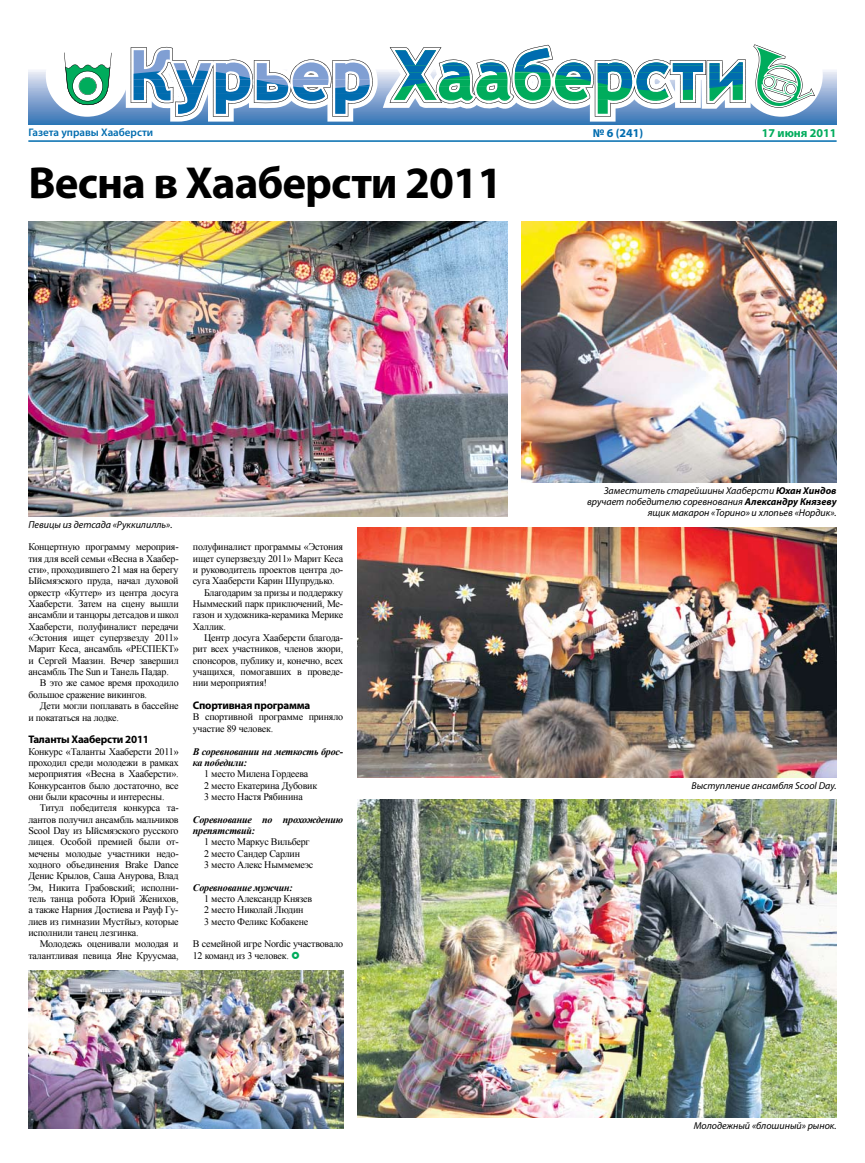
<style>
.page{position:relative;width:865px;height:1163px;background:#fff}
.page>*{position:absolute;margin:0;border:0;box-sizing:border-box;transform-origin:0 0}
.t1{font:700 45px "Myriad Pro";letter-spacing:-.02em;color:#000}
.t2{font:700 12px "Myriad Pro";color:#00ac5c}
.t3{font:700 12px "Myriad Pro";color:#006caf}
.t4{font:700 11px "Myriad Pro";letter-spacing:-.02em;color:#000}
.t5{font:600 11px "Myriad Pro";color:#006caf}
.t6{font:10px/11.3px "Times New Roman";letter-spacing:-.02em;color:#000}
.t7{font:italic 10px/11.3px "Myriad Pro";color:#000;text-align:right}
.t8{font:italic 700 10px/11.3px "Times New Roman";letter-spacing:-.02em;color:#000}
.s1{font-weight:700}
</style>
<div class="page">
<hr style="left:28px;top:140px;width:808px;height:2px;background:#006caf">
<hr style="left:28px;top:124px;width:808px;height:1px;background:#2a77b6">
<hr style="left:28px;top:123px;width:808px;height:1px;background:#3077b6">
<hr style="left:28px;top:122px;width:808px;height:1px;background:#3779b7">
<hr style="left:28px;top:121px;width:808px;height:1px;background:#387ab8">
<hr style="left:28px;top:120px;width:808px;height:1px;background:#3e7cb9">
<hr style="left:28px;top:119px;width:808px;height:1px;background:#427fbc">
<hr style="left:28px;top:118px;width:808px;height:1px;background:#4880bc">
<hr style="left:28px;top:117px;width:808px;height:1px;background:#4b82bd">
<hr style="left:28px;top:116px;width:808px;height:1px;background:#4d83be">
<hr style="left:28px;top:115px;width:808px;height:1px;background:#5186bf">
<hr style="left:28px;top:114px;width:808px;height:1px;background:#5586bf">
<hr style="left:28px;top:113px;width:808px;height:1px;background:#5a88c0">
<hr style="left:28px;top:112px;width:808px;height:1px;background:#5b8ac1">
<hr style="left:28px;top:111px;width:808px;height:1px;background:#608dc3">
<hr style="left:28px;top:110px;width:808px;height:1px;background:#638fc5">
<hr style="left:28px;top:109px;width:808px;height:1px;background:#668fc5">
<hr style="left:28px;top:108px;width:808px;height:1px;background:#6a91c6">
<hr style="left:28px;top:107px;width:808px;height:1px;background:#6c93c7">
<hr style="left:28px;top:106px;width:808px;height:1px;background:#7096c8">
<hr style="left:28px;top:105px;width:808px;height:1px;background:#7298c9">
<hr style="left:28px;top:104px;width:808px;height:1px;background:#7799ca">
<hr style="left:28px;top:103px;width:808px;height:1px;background:#799ccd">
<hr style="left:28px;top:102px;width:808px;height:1px;background:#7c9ece">
<hr style="left:28px;top:101px;width:808px;height:1px;background:#80a1cf">
<hr style="left:28px;top:100px;width:808px;height:1px;background:#83a3d0">
<hr style="left:28px;top:99px;width:808px;height:1px;background:#87a4d0">
<hr style="left:28px;top:98px;width:808px;height:1px;background:#89a6d2">
<hr style="left:28px;top:97px;width:808px;height:1px;background:#8da9d3">
<hr style="left:28px;top:96px;width:808px;height:1px;background:#90abd4">
<hr style="left:28px;top:95px;width:808px;height:1px;background:#93aed7">
<hr style="left:28px;top:94px;width:808px;height:1px;background:#98b0d7">
<hr style="left:28px;top:93px;width:808px;height:1px;background:#9ab2d8">
<hr style="left:28px;top:92px;width:808px;height:1px;background:#9eb5da">
<hr style="left:28px;top:91px;width:808px;height:1px;background:#a1b7db">
<hr style="left:28px;top:90px;width:808px;height:1px;background:#a6bbdc">
<hr style="left:28px;top:89px;width:808px;height:1px;background:#a8bbdd">
<hr style="left:28px;top:88px;width:808px;height:1px;background:#aabdde">
<hr style="left:28px;top:87px;width:808px;height:1px;background:#b1c3e2">
<hr style="left:28px;top:86px;width:808px;height:1px;background:#b4c5e3">
<hr style="left:28px;top:85px;width:808px;height:1px;background:#b8c8e4">
<hr style="left:28px;top:84px;width:808px;height:1px;background:#bac9e4">
<hr style="left:28px;top:83px;width:808px;height:1px;background:#bfcce5">
<hr style="left:28px;top:82px;width:808px;height:1px;background:#c2cfe7">
<hr style="left:28px;top:81px;width:808px;height:1px;background:#c5d1e8">
<hr style="left:28px;top:80px;width:808px;height:1px;background:#cad3e8">
<hr style="left:28px;top:79px;width:808px;height:1px;background:#cdd7ec">
<hr style="left:28px;top:78px;width:808px;height:1px;background:#d2dbee">
<hr style="left:28px;top:77px;width:808px;height:1px;background:#d5deef">
<hr style="left:28px;top:76px;width:808px;height:1px;background:#dae1f0">
<hr style="left:28px;top:75px;width:808px;height:1px;background:#dce2f0">
<hr style="left:28px;top:74px;width:808px;height:1px;background:#e0e5f1">
<hr style="left:28px;top:73px;width:808px;height:1px;background:#e5e9f3">
<hr style="left:28px;top:72px;width:808px;height:1px;background:#e8ebf4">
<hr style="left:28px;top:71px;width:808px;height:1px;background:#f1f4fa">
<hr style="left:28px;top:70px;width:808px;height:1px;background:#f3f5fb">
<hr style="left:28px;top:69px;width:808px;height:1px;background:#f9f9fc">
<div style="left:46px;top:34px;width:82px;height:83px;background:#fff;border-radius:50%"></div>
<svg style="left:64px;top:53px;width:48px;height:52px"></svg>
<div style="left:79px;top:78px;width:17px;height:17px;background:#00ac5c;border-radius:50%"></div>
<svg style="left:126px;top:47px;width:490px;height:75px"></svg>
<svg style="left:131px;top:44px;width:692px;height:73px"></svg>
<img style="left:28px;top:221px;width:479px;height:295px">
<img style="left:28px;top:970px;width:315px;height:158px">
<img style="left:522px;top:221px;width:314px;height:261px">
<img style="left:357px;top:527px;width:479px;height:250px">
<img style="left:357px;top:799px;width:479px;height:318px">
<p class="t5" style="left:28px;top:125px;width:126px">Газета управы Хааберсти</p>
<p class="t3" style="left:592px;top:125px;width:52px">№ 6 (241)</p>
<p class="t2" style="left:761px;top:125px;width:76px">17 июня 2011</p>
<h1 class="t1" style="left:28px;top:154px;width:475px">Весна в Хааберсти 2011</h1>
<p class="t7" style="left:28px;top:518px;width:146px">Певицы из детсада «Руккилилль».</p>
<p class="t6" style="left:28px;top:541px;width:152px">Концертную программу мероприя-</p>
<p class="t6" style="left:28px;top:552px;width:152px">тия для всей семьи «Весна в Хаабер-</p>
<p class="t6" style="left:28px;top:563px;width:152px">сти», проходившего 21 мая на берегу</p>
<p class="t6" style="left:28px;top:575px;width:152px">Ыйсмяэского пруда, начал духовой</p>
<p class="t6" style="left:28px;top:586px;width:152px">оркестр «Куттер» из центра досуга</p>
<p class="t6" style="left:28px;top:597px;width:152px">Хааберсти. Затем на сцену вышли</p>
<p class="t6" style="left:28px;top:609px;width:152px">ансамбли и танцоры детсадов и школ</p>
<p class="t6" style="left:28px;top:620px;width:152px">Хааберсти, полуфиналист передачи</p>
<p class="t6" style="left:28px;top:631px;width:152px">«Эстония ищет суперзвезду 2011»</p>
<p class="t6" style="left:28px;top:643px;width:152px">Марит Кеса, ансамбль «РЕСПЕКТ»</p>
<p class="t6" style="left:28px;top:654px;width:152px">и Сергей Маазин. Вечер завершил</p>
<p class="t6" style="left:28px;top:666px;width:142px">ансамбль The Sun и Танель Падар.</p>
<p class="t6" style="left:40px;top:677px;width:140px">В это же самое время проходило</p>
<p class="t6" style="left:28px;top:688px;width:120px">большое сражение викингов.</p>
<p class="t6" style="left:40px;top:700px;width:140px">Дети могли поплавать в бассейне</p>
<p class="t6" style="left:28px;top:711px;width:92px">и покататься на лодке.</p>
<p class="t4" style="left:28px;top:732px;width:122px">Таланты Хааберсти 2011</p>
<p class="t6" style="left:28px;top:745px;width:152px;text-align:justify">Конкурс «Таланты Хааберсти 2011» проходил среди молодежи в рамках мероприятия «Весна в Хааберсти».<br>Конкурсантов было достаточно, все они были красочны и интересны.</p>
<p class="t6" style="left:28px;top:802px;width:152px;text-align:justify;text-indent:11px">Титул победителя конкурса та&shy;лантов получил ансамбль мальчиков Scool Day из Ыйсмяэского русского лицея. Особой премией были от&shy;мечены молодые участники недо&shy;ходного объединения Brake Dance Денис Крылов, Саша Анурова, Влад Эм, Никита Грабовский; исполни&shy;тель танца робота Юрий Женихов, а также Нарния Достиева и Рауф Гу&shy;лиев из гимназии Мустйыэ, которые исполнили танец лезгинка.</p>
<p class="t6" style="left:28px;top:938px;width:152px;text-align:right">Молодежь оценивали молодая и талантливая певица Яне Круусмаа,</p>
<p class="t6" style="left:193px;top:541px;width:152px">полуфиналист программы «Эстония</p>
<p class="t6" style="left:193px;top:552px;width:152px">ищет суперзвезду 2011» Марит Кеса</p>
<p class="t6" style="left:193px;top:563px;width:152px">и руководитель проектов центра до-</p>
<p class="t6" style="left:193px;top:575px;width:143px">суга Хааберсти Карин Шупрудько.</p>
<p class="t6" style="left:204px;top:586px;width:140px">Благодарим за призы и поддержку</p>
<p class="t6" style="left:193px;top:597px;width:152px">Ныммеский парк приключений, Ме-</p>
<p class="t6" style="left:193px;top:609px;width:152px">газон и художника-керамика Мерике</p>
<p class="t6" style="left:193px;top:620px;width:35px">Халлик.</p>
<p class="t6" style="left:204px;top:632px;width:140px">Центр досуга Хааберсти благода-</p>
<p class="t6" style="left:193px;top:643px;width:152px">рит всех участников, членов жюри,</p>
<p class="t6" style="left:193px;top:654px;width:152px">спонсоров, публику и, конечно, всех</p>
<p class="t6" style="left:193px;top:666px;width:152px">учащихся, помогавших в проведе-</p>
<p class="t6" style="left:193px;top:677px;width:76px">нии мероприятия!</p>
<p class="t4" style="left:193px;top:698px;width:119px">Спортивная программа</p>
<p class="t6" style="left:193px;top:711px;width:152px">В спортивной программе приняло участие 89 человек.</p>
<p class="t8" style="left:193px;top:745px;width:152px">В соревновании на меткость брос&shy;ка победили:</p>
<p class="t6" style="left:204px;top:768px;width:115px">1 место Милена Гордеева<br>2 место Екатерина Дубовик<br>3 место Настя Рябинина</p>
<p class="t8" style="left:193px;top:813px;width:152px">Соревнование по прохождению препятствий:</p>
<p class="t6" style="left:204px;top:836px;width:111px">1 место Маркус Вильберг<br>2 место Сандер Сарлин<br>3 место Алекс Ныммемеэс</p>
<p class="t8" style="left:193px;top:881px;width:101px">Соревнование мужчин:</p>
<p class="t6" style="left:204px;top:892px;width:110px">1 место Александр Князев<br>2 место Николай Людин<br>3 место Феликс Кобакене</p>
<p class="t6" style="left:193px;top:938px;width:152px">В семейной игре Nordic участвовало<br>12 команд из 3 человек.</p>
<p class="t7" style="left:587px;top:484px;width:251px">Заместитель старейшины Хааберсти <span class="s1">Юхан Хиндов </span>вручает победителю соревнования <span class="s1">Александру Князеву </span>ящик макарон «Торино» и хлопьев «Нордик».</p>
<p class="t7" style="left:691px;top:779px;width:147px">Выступление ансамбля Scool Day.</p>
<p class="t7" style="left:693px;top:1119px;width:144px">Молодежный «блошиный» рынок.</p>
</div>
